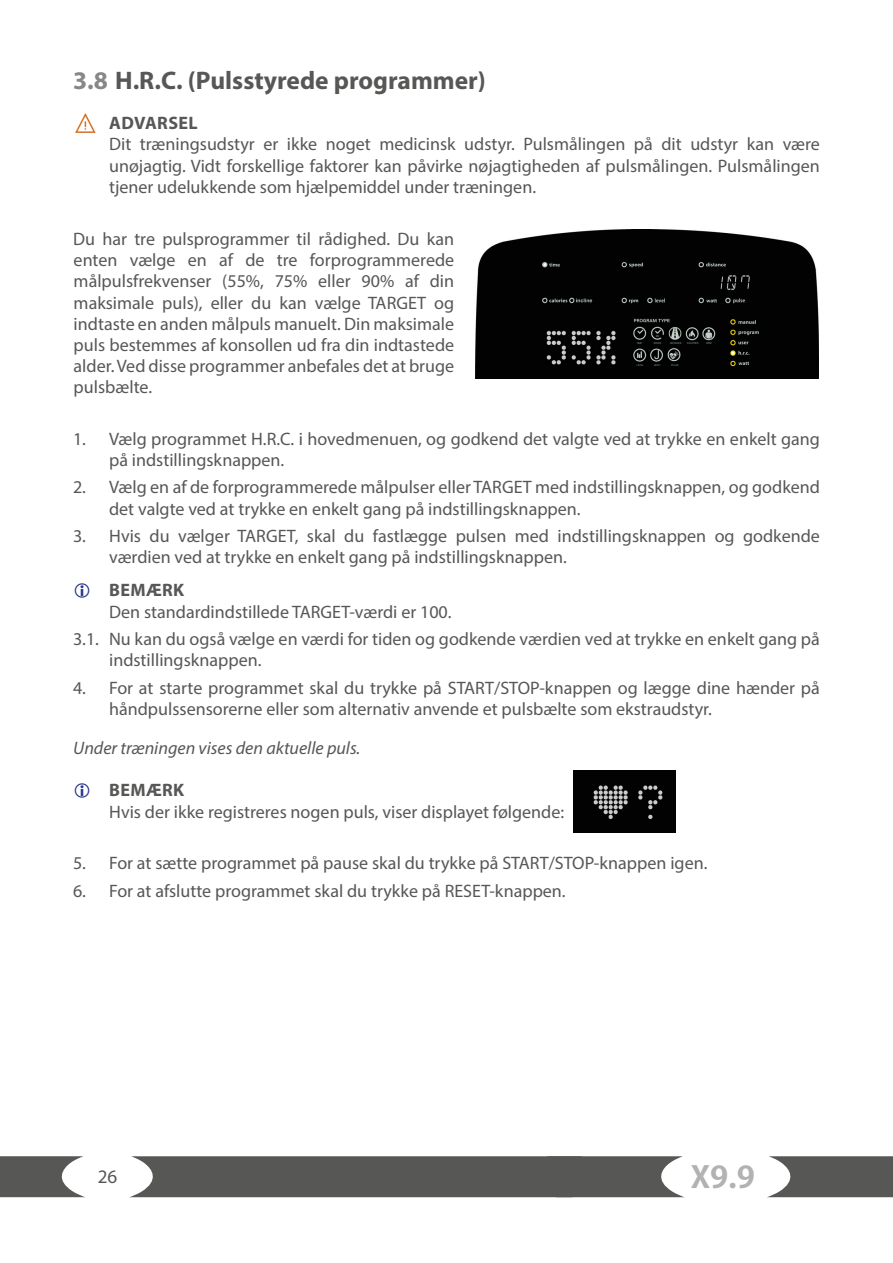
<style>
.page{position:relative;width:893px;height:1263px;background:#fff}
.page>*{position:absolute;margin:0;border:0;box-sizing:border-box;transform-origin:0 0}
.t1{font:29.7px "Koz Go Pro Bold 90 msp RKSJ H";color:#b2b2b2;scale:1.07 1}
.t2{font:700 25.5px "Myriad Pro";color:#575756}
.t3{font:19.05px "Myriad Pro";color:#575756}
.Text_Hinweise{font:18px/21.1px "Myriad Pro";color:#575756}
.t4{font:italic 18px "Myriad Pro";color:#575756}
.t5{font:700 18px "Myriad Pro";letter-spacing:.02em;color:#575756}
.s1{color:#878787}
.s2{color:#d15c06}
</style>
<div class="page">
<img style="left:475px;top:230px;width:344px;height:148px">
<svg style="left:0;top:1156px;width:85px;height:41px"></svg>
<svg style="left:130px;top:1156px;width:554px;height:41px;background:#616160"></svg>
<svg style="left:768px;top:1156px;width:125px;height:41px;background:#6c6c6b"></svg>
<img style="left:573px;top:771px;width:102px;height:61px">
<p class="t2" style="left:73px;top:64px;width:414px"><span class="s1">3.8</span> H.R.C. (Pulsstyrede programmer)</p>
<p class="t5" style="left:73px;top:111px;width:126px"><span class="s2">⚠</span> ADVARSEL</p>
<p class="Text_Hinweise" style="left:109px;top:133px;width:712px;line-height:21.6px;text-align:justify">Dit træningsudstyr er ikke noget medicinsk udstyr. Pulsmålingen på dit udstyr kan være unøjagtig. Vidt forskellige faktorer kan påvirke nøjagtigheden af pulsmålingen. Pulsmålingen tjener udelukkende som hjælpemiddel under træningen.</p>
<p class="Text_Hinweise" style="left:73px;top:228px;width:383px;text-align:justify">Du har tre pulsprogrammer til rådighed. Du kan enten vælge en af de tre forprogrammerede målpulsfrekvenser (55%, 75% eller 90% af din maksimale puls), eller du kan vælge TARGET og indtaste en anden målpuls manuelt. Din maksimale puls bestemmes af konsollen ud fra din indtastede alder. Ved disse programmer anbefales det at bruge pulsbælte.</p>
<p class="Text_Hinweise" style="left:109px;top:428px;width:712px;text-indent:-36px">1. Vælg programmet H.R.C. i hovedmenuen, og godkend det valgte ved at trykke en enkelt gang på indstillingsknappen.</p>
<p class="Text_Hinweise" style="left:109px;top:476px;width:712px;text-indent:-36px">2. Vælg en af de forprogrammerede målpulser eller TARGET med indstillingsknappen, og godkend det valgte ved at trykke en enkelt gang på indstillingsknappen.</p>
<p class="Text_Hinweise" style="left:109px;top:525px;width:712px;text-indent:-36px">3. Hvis du vælger TARGET, skal du fastlægge pulsen med indstillingsknappen og godkende værdien ved at trykke en enkelt gang på indstillingsknappen.</p>
<p class="t5" style="left:109px;top:578px;width:76px">BEMÆRK</p>
<p class="Text_Hinweise" style="left:109px;top:601px;width:344px">Den standardindstillede TARGET-værdi er 100.</p>
<p class="Text_Hinweise" style="left:109px;top:628px;width:712px;text-indent:-36px">3.1. Nu kan du også vælge en værdi for tiden og godkende værdien ved at trykke en enkelt gang på indstillingsknappen.</p>
<p class="Text_Hinweise" style="left:109px;top:677px;width:712px;text-indent:-36px">4. For at starte programmet skal du trykke på START/STOP-knappen og lægge dine hænder på håndpulssensorerne eller som alternativ anvende et pulsbælte som ekstraudstyr.</p>
<p class="t4" style="left:73px;top:737px;width:289px">Under træningen vises den aktuelle puls.</p>
<p class="t5" style="left:109px;top:778px;width:76px">BEMÆRK</p>
<p class="Text_Hinweise" style="left:109px;top:801px;width:457px">Hvis der ikke registreres nogen puls, viser displayet følgende:</p>
<p class="Text_Hinweise" style="left:73px;top:852px;width:636px">5. For at sætte programmet på pause skal du trykke på START/STOP-knappen igen.</p>
<p class="Text_Hinweise" style="left:73px;top:880px;width:494px">6. For at afslutte programmet skal du trykke på RESET-knappen.</p>
<p class="t3" style="left:98px;top:1165px;width:21px">26</p>
<h1 class="t1" style="left:691px;top:1158px;width:62px">X9.9</h1>
</div>
